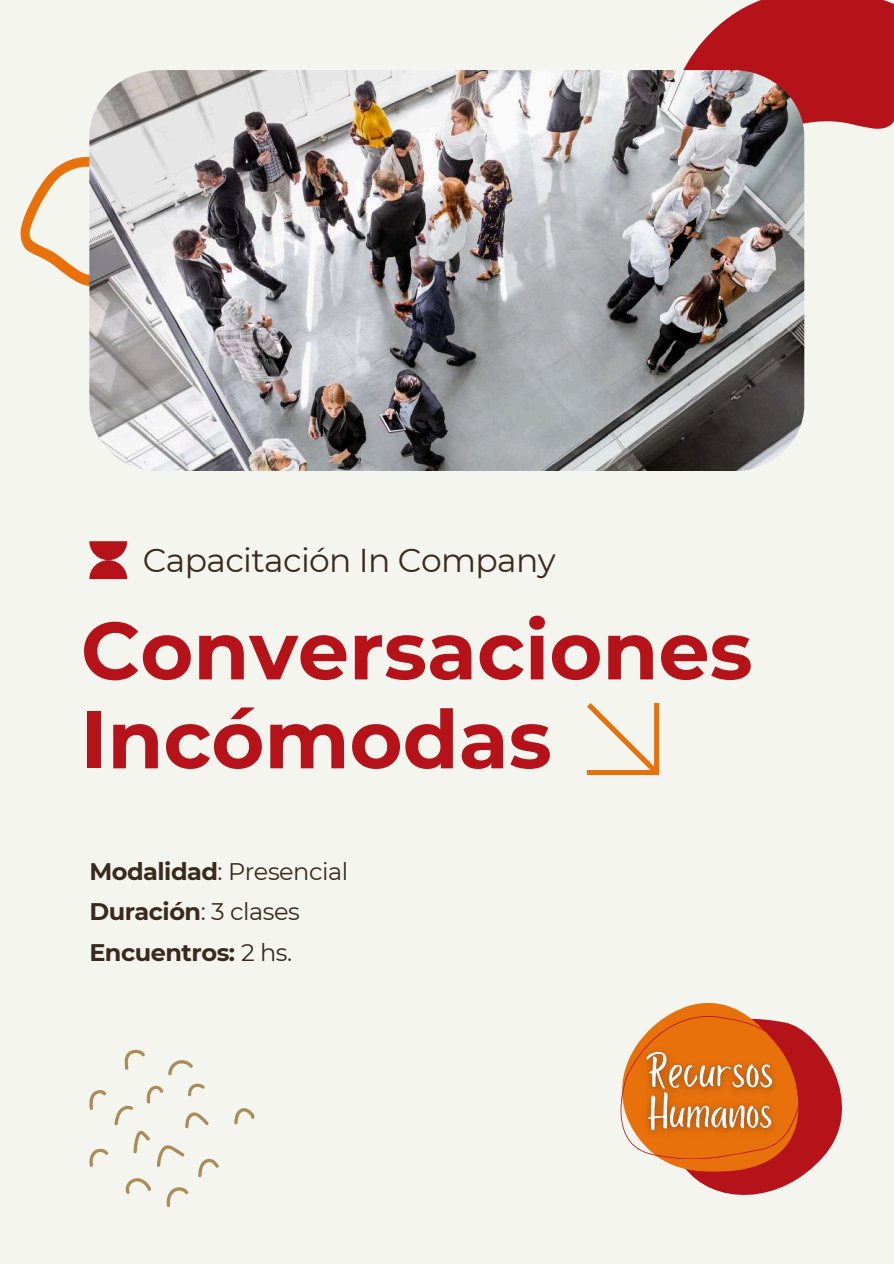
<style>
.page{position:relative;width:894px;height:1264px;background:#fff}
.page>*{position:absolute;margin:0;border:0;box-sizing:border-box;transform-origin:0 0}
.t1{font:700 81px/88.8px "Montserrat";color:#b61219}
.t2{font:33px "Montserrat";letter-spacing:-.02em;color:#3a2a1e}
.t3{font:700 24px/40.5px "Montserrat";letter-spacing:-.02em;color:#3a2a1e}
.s1{font-weight:400}
</style>
<div class="page">
<div style="left:0;top:0;width:893px;height:1263px;background:#f5f5ef"></div>
<svg style="left:89px;top:541px;width:38px;height:38px"></svg>
<svg style="left:587px;top:703px;width:71px;height:72px"></svg>
<svg style="left:688px;top:1030px;width:155px;height:165px;fill:#b61219"></svg>
<svg style="left:620px;top:1002px;width:182px;height:170px"></svg>
<img style="left:633px;top:1040px;width:151px;height:63px">
<img style="left:635px;top:1081px;width:148px;height:63px">
<svg style="left:20px;top:157px;width:69px;height:129px"></svg>
<svg style="left:683px;top:0;width:210px;height:218px;fill:#b61219"></svg>
<img style="left:89px;top:70px;width:714px;height:401px;border-radius:69px">
<svg style="left:124px;top:1049px;width:21px;height:20px"></svg>
<svg style="left:168px;top:1060px;width:25px;height:15px"></svg>
<svg style="left:89px;top:1083px;width:130px;height:124px"></svg>
<svg style="left:234px;top:1108px;width:20px;height:16px"></svg>
<h2 class="t2" style="left:143px;top:539px;width:414px">Capacitación In Company</h2>
<h1 class="t1" style="left:81px;top:606px;width:673px">Conversaciones<br>Incómodas</h1>
<p class="t3" style="left:89px;top:851px;width:260px">Modalidad<span class="s1">: Presencial<br></span>Duración<span class="s1">: 3 clases<br></span>Encuentros: <span class="s1">2 hs.</span></p>
</div>
